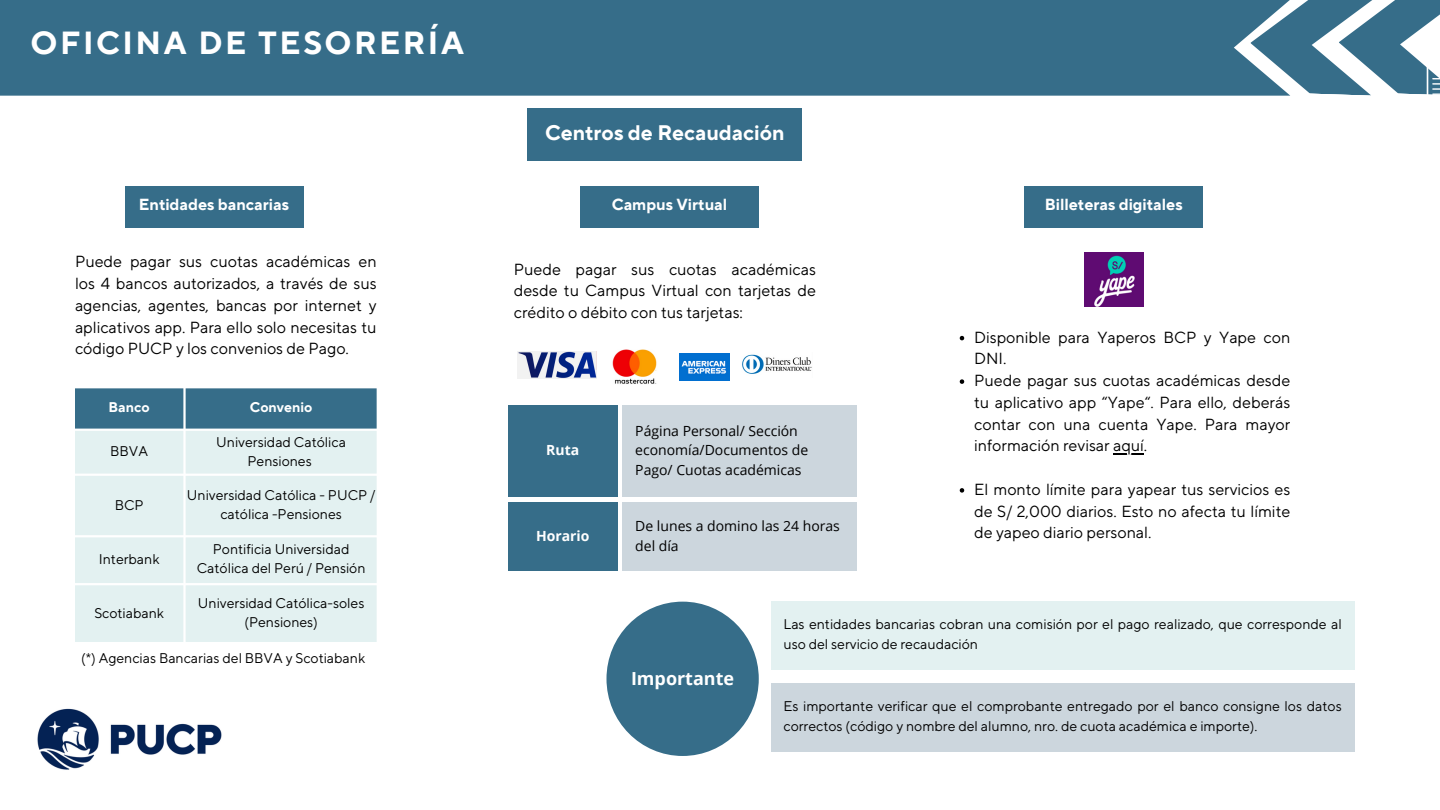
<style>
.page{position:relative;width:1440px;height:810px;background:#fff}
.page>*{position:absolute;margin:0;border:0;box-sizing:border-box;transform-origin:0 0}
.t1{font:700 31.9px "TT Norms Pro";letter-spacing:.08em;color:#fff}
.t2{font:700 21px "TT Norms Pro";color:#fff}
.t3{font:700 18px "Open Sans";color:#fff}
.t4{font:16px/21.8px "TT Norms Pro";color:#000;text-align:justify}
.t5{font:700 16px "TT Norms Pro";color:#fff}
.t6{font:14px/19.5px "TT Norms Pro";color:#000;text-align:center}
.t7{font:14px/19.5px "Open Sans";color:#000}
.t8{font:700 14px "TT Norms Pro";color:#fff}
.t9{font:700 14px "Open Sans";color:#fff}
</style>
<div class="page">
<img style="left:37px;top:708px;width:185px;height:62px">
<div style="left:0;top:0;width:1250px;height:96px;background:#366d89"></div>
<div style="left:0;top:0;width:544px;height:92px;background:#366d89"></div>
<svg style="left:1250px;top:0;width:190px;height:96px"></svg>
<div style="left:528px;top:109px;width:274px;height:52px;background:#366d89"></div>
<div style="left:125px;top:186px;width:178px;height:42px;background:#366d89"></div>
<div style="left:75px;top:388px;width:302px;height:41px;background:#366d89"></div>
<div style="left:75px;top:431px;width:302px;height:211px;background:#e3f1f1"></div>
<div style="left:580px;top:186px;width:179px;height:42px;background:#366d89"></div>
<div style="left:508px;top:405px;width:110px;height:91px;background:#366d89"></div>
<div style="left:508px;top:502px;width:109px;height:69px;background:#366d89"></div>
<div style="left:623px;top:405px;width:234px;height:91px;background:#ccd6dd"></div>
<div style="left:623px;top:502px;width:234px;height:69px;background:#ccd6dd"></div>
<img style="left:742px;top:354px;width:70px;height:20px">
<img style="left:679px;top:354px;width:51px;height:26px">
<img style="left:517px;top:352px;width:80px;height:27px">
<img style="left:612px;top:350px;width:45px;height:34px">
<div style="left:1024px;top:186px;width:179px;height:42px;background:#366d89"></div>
<img style="left:1085px;top:253px;width:58px;height:54px">
<div style="left:771px;top:602px;width:583px;height:68px;background:#e3f1f1"></div>
<div style="left:771px;top:683px;width:583px;height:68px;background:#ccd6dd"></div>
<div style="left:606px;top:602px;width:153px;height:154px;background:#366d89;border-radius:50%"></div>
<svg style="left:960px;top:336px;width:4px;height:4px"></svg>
<svg style="left:960px;top:379px;width:4px;height:5px"></svg>
<svg style="left:1113px;top:453px;width:31px;height:1px"></svg>
<svg style="left:960px;top:488px;width:4px;height:5px"></svg>
<h1 class="t1" style="left:30px;top:24px;width:435px">OFICINA DE TESORERÍA</h1>
<h2 class="t5" style="left:139px;top:195px;width:152px">Entidades bancarias</h2>
<p class="t2" style="left:545px;top:120px;width:241px">Centros de Recaudación</p>
<p class="t5" style="left:612px;top:195px;width:117px">Campus Virtual</p>
<p class="t5" style="left:1045px;top:195px;width:139px">Billeteras digitales</p>
<p class="t4" style="left:75px;top:252px;width:303px">Puede pagar sus cuotas académicas en los 4 bancos autorizados, a través de sus agencias, agentes, bancas por internet y aplicativos app. Para ello solo necesitas tu código PUCP y los convenios de Pago.</p>
<p class="t4" style="left:514px;top:259px;width:304px">Puede pagar sus cuotas académicas desde tu Campus Virtual con tarjetas de crédito o débito con tus tarjetas:</p>
<h6 class="t4" style="left:974px;top:327px;width:318px">Disponible para Yaperos BCP y Yape con<br>DNI.</h6>
<h6 class="t4" style="left:974px;top:370px;width:318px">Puede pagar sus cuotas académicas desde tu aplicativo app “Yape“. Para ello, deberás contar con una cuenta Yape. Para mayor información revisar aquí.</h6>
<p class="t4" style="left:974px;top:479px;width:318px">El monto límite para yapear tus servicios es de S/ 2,000 diarios. Esto no afecta tu límite de yapeo diario personal.</p>
<h4 class="t8" style="left:109px;top:399px;width:43px">Banco</h4>
<h4 class="t8" style="left:250px;top:399px;width:64px">Convenio</h4>
<h4 class="t6" style="left:110px;top:442px;width:39px">BBVA</h4>
<h5 class="t6" style="left:216px;top:432px;width:131px">Universidad Católica<br>Pensiones</h5>
<p class="t6" style="left:115px;top:495px;width:30px">BCP</p>
<p class="t6" style="left:187px;top:486px;width:190px">Universidad Católica - PUCP / católica -Pensiones</p>
<p class="t6" style="left:99px;top:550px;width:62px">Interbank</p>
<p class="t6" style="left:197px;top:540px;width:170px">Pontificia Universidad<br>Católica del Perú / Pensión</p>
<p class="t6" style="left:94px;top:603px;width:71px">Scotiabank</p>
<p class="t6" style="left:198px;top:594px;width:168px">Universidad Católica-soles (Pensiones)</p>
<p class="t7" style="left:635px;top:421px;width:174px">Página Personal/ Sección economía/Documentos de<br>Pago/ Cuotas académicas</p>
<p class="t9" style="left:546px;top:440px;width:34px">Ruta</p>
<p class="t7" style="left:635px;top:516px;width:206px">De lunes a domino las 24 horas del día</p>
<p class="t9" style="left:536px;top:526px;width:55px">Horario</p>
<h5 class="t6" style="left:784px;top:615px;width:560px;text-align:left">Las entidades bancarias cobran una comisión por el pago realizado, que corresponde al uso del servicio de recaudación</h5>
<p class="t6" style="left:81px;top:648px;width:286px">(*) Agencias Bancarias del BBVA y Scotiabank</p>
<p class="t3" style="left:631px;top:666px;width:105px">Importante</p>
<p class="t6" style="left:784px;top:697px;width:560px;text-align:left">Es importante verificar que el comprobante entregado por el banco consigne los datos correctos (código y nombre del alumno, nro. de cuota académica e importe).</p>
</div>
